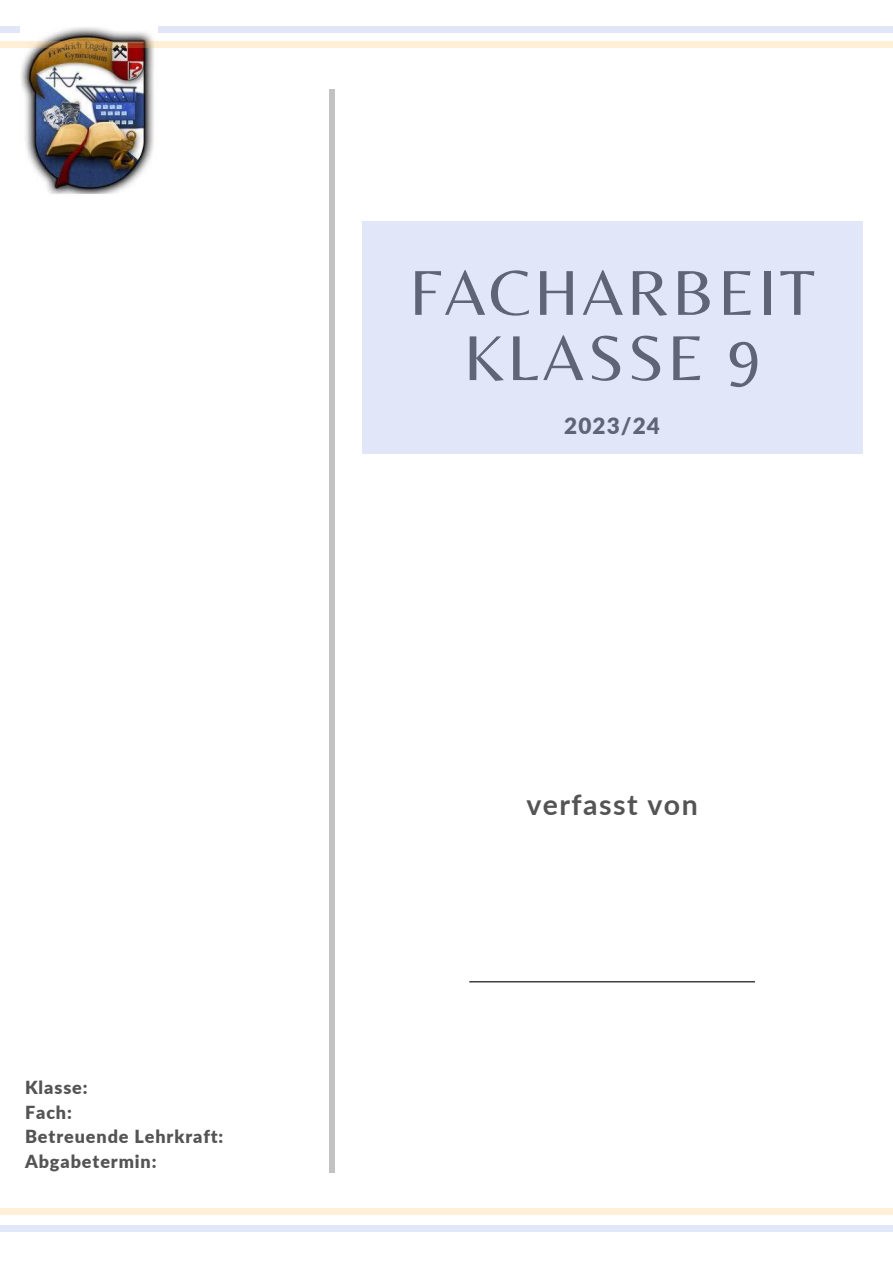
<style>
.page{position:relative;width:893px;height:1264px;background:#fff}
.page>*{position:absolute;margin:0;border:0;box-sizing:border-box;transform-origin:0 0}
.t1{font:66px "Belleza";letter-spacing:.05em;color:#545454}
.t2{font:700 28.5px "Lato";letter-spacing:.05em;color:#545454}
.t3{font:900 22.5px "Lato";letter-spacing:.05em;color:#545454}
.t4{font:900 18px "Lato";letter-spacing:.05em;color:#545454}
</style>
<div class="page">
<div style="left:0;top:1207px;width:892px;height:7px;background:#ffefd7"></div>
<div style="left:0;top:1225px;width:892px;height:6px;background:#e2e6f9"></div>
<div style="left:0;top:27px;width:892px;height:6px;background:#e2e6f9"></div>
<img style="left:20px;top:27px;width:138px;height:167px">
<svg style="left:0;top:42px;width:892px;height:6px;background:#f4e0c5"></svg>
<div style="left:329px;top:89px;width:6px;height:1084px;background:#c2c2c2"></div>
<hr style="left:469px;top:981px;width:285px;height:1px;background:#000">
<div style="left:361px;top:221px;width:501px;height:232px;background:#e2e6f9"></div>
<p class="t4" style="left:25px;top:1076px;width:64px">Klasse:</p>
<p class="t4" style="left:25px;top:1100px;width:48px">Fach:</p>
<p class="t4" style="left:25px;top:1125px;width:200px">Betreuende Lehrkraft:</p>
<p class="t4" style="left:25px;top:1150px;width:133px">Abgabetermin:</p>
<p class="t1" style="left:409px;top:253px;width:407px">FACHARBEIT</p>
<p class="t1" style="left:463px;top:319px;width:298px">KLASSE 9</p>
<p class="t3" style="left:564px;top:412px;width:97px">2023/24</p>
<p class="t2" style="left:526px;top:787px;width:173px">verfasst von</p>
</div>
